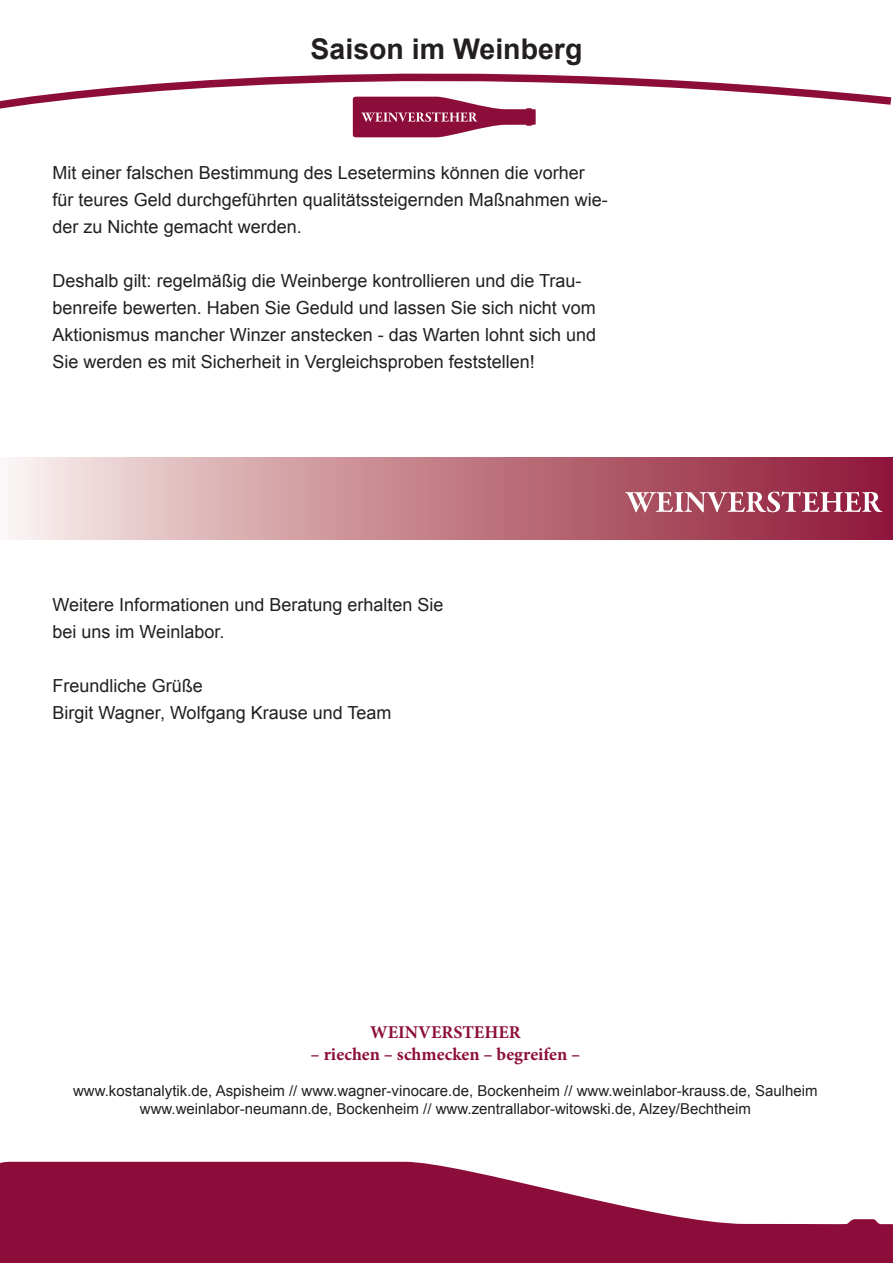
<style>
.page{position:relative;width:893px;height:1263px;background:#fff}
.page>*{position:absolute;margin:0;border:0;box-sizing:border-box;transform-origin:0 0}
.t1{font:700 28.5px "Arial";color:#231f20}
.t2{font:18px/27px "Arial";color:#231f20}
.t3{font:700 18px "Minion Pro";color:#8d0d3a}
.t4{font:15px/18px "Arial";color:#231f20;text-align:center}
</style>
<div class="page">
<svg style="left:11px;top:457px;width:882px;height:82px;background:#c4848e"></svg>
<svg style="left:353px;top:113px;width:183px;height:24px"></svg>
<svg style="left:0;top:73px;width:892px;height:40px"></svg>
<svg style="left:0;top:1162px;width:893px;height:101px;fill:#8d0d3a"></svg>
<svg style="left:625px;top:491px;width:257px;height:21px"></svg>
<h1 class="t1" style="left:311px;top:30px;width:273px">Saison im Weinberg</h1>
<p class="t2" style="left:53px;top:160px;width:557px">Mit einer falschen Bestimmung des Lesetermins können die vorher für teures Geld durchgeführten qualitätssteigernden Maßnahmen wie&shy;der zu Nichte gemacht werden.</p>
<p class="t2" style="left:53px;top:268px;width:545px">Deshalb gilt: regelmäßig die Weinberge kontrollieren und die Trau&shy;benreife bewerten. Haben Sie Geduld und lassen Sie sich nicht vom Aktionismus mancher Winzer anstecken - das Warten lohnt sich und Sie werden es mit Sicherheit in Vergleichsproben feststellen!</p>
<p class="t2" style="left:53px;top:592px;width:392px">Weitere Informationen und Beratung erhalten Sie bei uns im Weinlabor.</p>
<p class="t2" style="left:53px;top:673px;width:340px">Freundliche Grüße<br>Birgit Wagner, Wolfgang Krause und Team</p>
<p class="t3" style="left:370px;top:1019px;width:152px">WEINVERSTEHER</p>
<p class="t3" style="left:311px;top:1041px;width:271px">– riechen – schmecken – begreifen –</p>
<p class="t4" style="left:73px;top:1081px;width:746px">www.kostanalytik.de, Aspisheim // www.wagner-vinocare.de, Bockenheim // www.weinlabor-krauss.de, Saulheim www.weinlabor-neumann.de, Bockenheim // www.zentrallabor-witowski.de, Alzey/Bechtheim</p>
</div>
